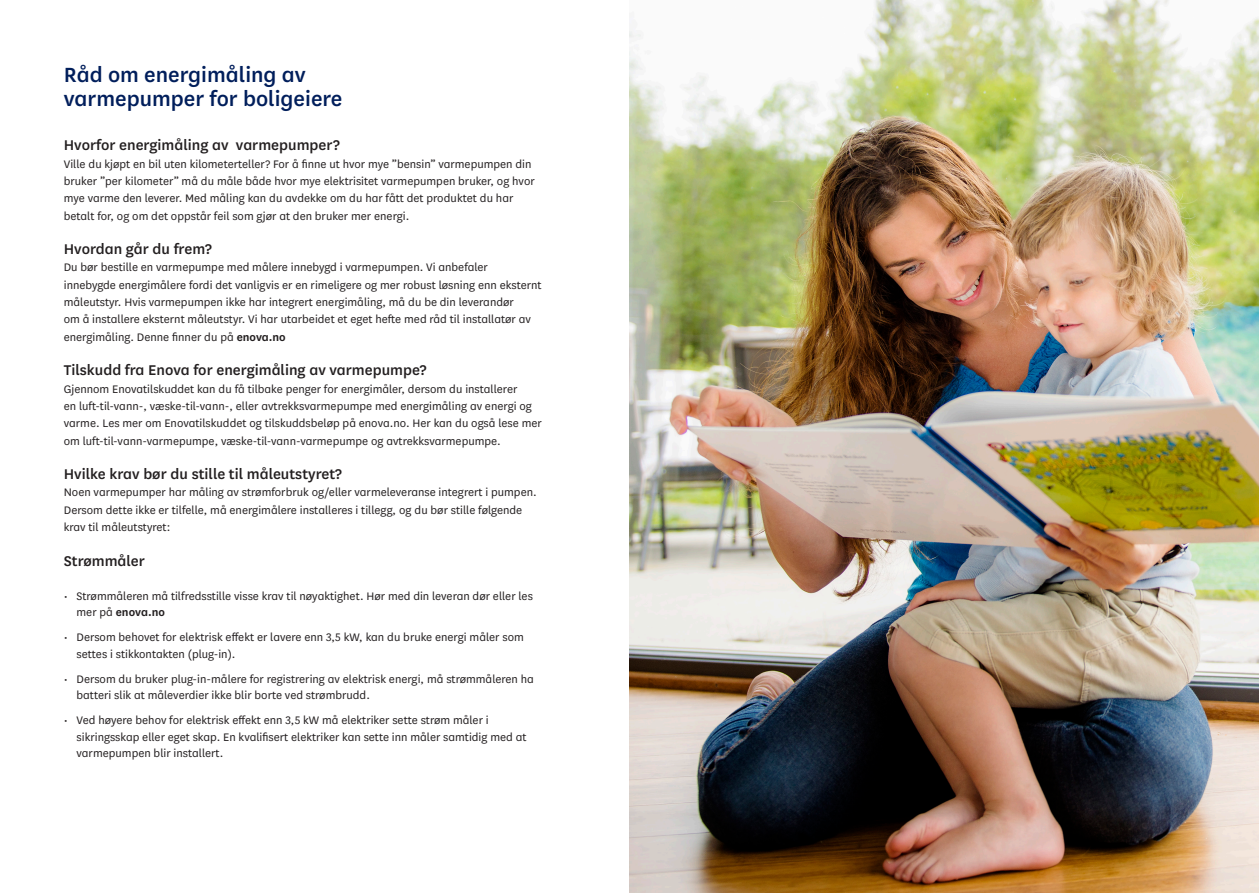
<style>
.page{position:relative;width:1259px;height:893px;background:#fff}
.page>*{position:absolute;margin:0;border:0;box-sizing:border-box;transform-origin:0 0}
.Heading_1{font:500 24px/24px "National";color:#001e5b}
.Heading_3{font:500 16.5px "National";color:#231f20}
.Body{font:500 16.5px "National";color:#231f20}
.Body-2{font:12.75px/17.2px "National";color:#231f20}
.s1{font-weight:600}
</style>
<div class="page">
<img style="left:629px;top:0;width:630px;height:893px">
<p class="Heading_1" style="left:64px;top:61px;width:280px">Råd om energimåling av varmepumper for boligeiere</p>
<p class="Heading_3" style="left:64px;top:134px;width:277px">Hvorfor energimåling av varmepumper?</p>
<p class="Body-2" style="left:64px;top:155px;width:472px">Ville du kjøpt en bil uten kilometerteller? For å finne ut hvor mye ”bensin” varmepumpen din bruker ”per kilometer” må du måle både hvor mye elektrisitet varmepumpen bruker, og hvor mye varme den leverer. Med måling kan du avdekke om du har fått det produktet du har betalt for, og om det oppstår feil som gjør at den bruker mer energi.</p>
<p class="Heading_3" style="left:64px;top:238px;width:149px">Hvordan går du frem?</p>
<p class="Body-2" style="left:64px;top:258px;width:479px">Du bør bestille en varmepumpe med målere innebygd i varmepumpen. Vi anbefaler innebygde energimålere fordi det vanligvis er en rimeligere og mer robust løsning enn eksternt måleutstyr. Hvis varmepumpen ikke har integrert energimåling, må du be din leverandør<br>om å installere eksternt måleutstyr. Vi har utarbeidet et eget hefte med råd til installatør av energimåling. Denne finner du på <span class="s1">enova.no</span></p>
<p class="Heading_3" style="left:64px;top:359px;width:364px">Tilskudd fra Enova for energimåling av varmepumpe?</p>
<p class="Body-2" style="left:64px;top:380px;width:479px">Gjennom Enovatilskuddet kan du få tilbake penger for energimåler, dersom du installerer<br>en luft-til-vann-, væske-til-vann-, eller avtrekksvarmepumpe med energimåling av energi og varme. Les mer om Enovatilskuddet og tilskuddsbeløp på enova.no. Her kan du også lese mer om luft-til-vann-varmepumpe, væske-til-vann-varmepumpe og avtrekksvarmepumpe.</p>
<p class="Heading_3" style="left:64px;top:463px;width:280px">Hvilke krav bør du stille til måleutstyret?</p>
<p class="Body-2" style="left:64px;top:483px;width:474px">Noen varmepumper har måling av strømforbruk og/eller varmeleveranse integrert i pumpen.<br>Dersom dette ikke er tilfelle, må energimålere installeres i tillegg, og du bør stille følgende krav til måleutstyret:</p>
<p class="Body" style="left:64px;top:549px;width:83px">Strømmåler</p>
<p class="Body-2" style="left:77px;top:587px;width:458px;line-height:16.5px;text-indent:-13px">• Strømmåleren må tilfredsstille visse krav til nøyaktighet. Hør med din leveran dør eller les mer på <span class="s1">enova.no</span></p>
<p class="Body-2" style="left:77px;top:628px;width:449px;line-height:16.5px;text-indent:-13px">• Dersom behovet for elektrisk effekt er lavere enn 3,5 kW, kan du bruke energi måler som settes i stikkontakten (plug-in).</p>
<p class="Body-2" style="left:77px;top:670px;width:459px;line-height:16.5px;text-indent:-13px">• Dersom du bruker plug-in-målere for registrering av elektrisk energi, må strømmåleren ha batteri slik at måleverdier ikke blir borte ved strømbrudd.</p>
<p class="Body-2" style="left:77px;top:711px;width:451px;line-height:16.5px;text-indent:-13px">• Ved høyere behov for elektrisk effekt enn 3,5 kW må elektriker sette strøm måler i sikringsskap eller eget skap. En kvalifisert elektriker kan sette inn måler samtidig med at varmepumpen blir installert.</p>
</div>
